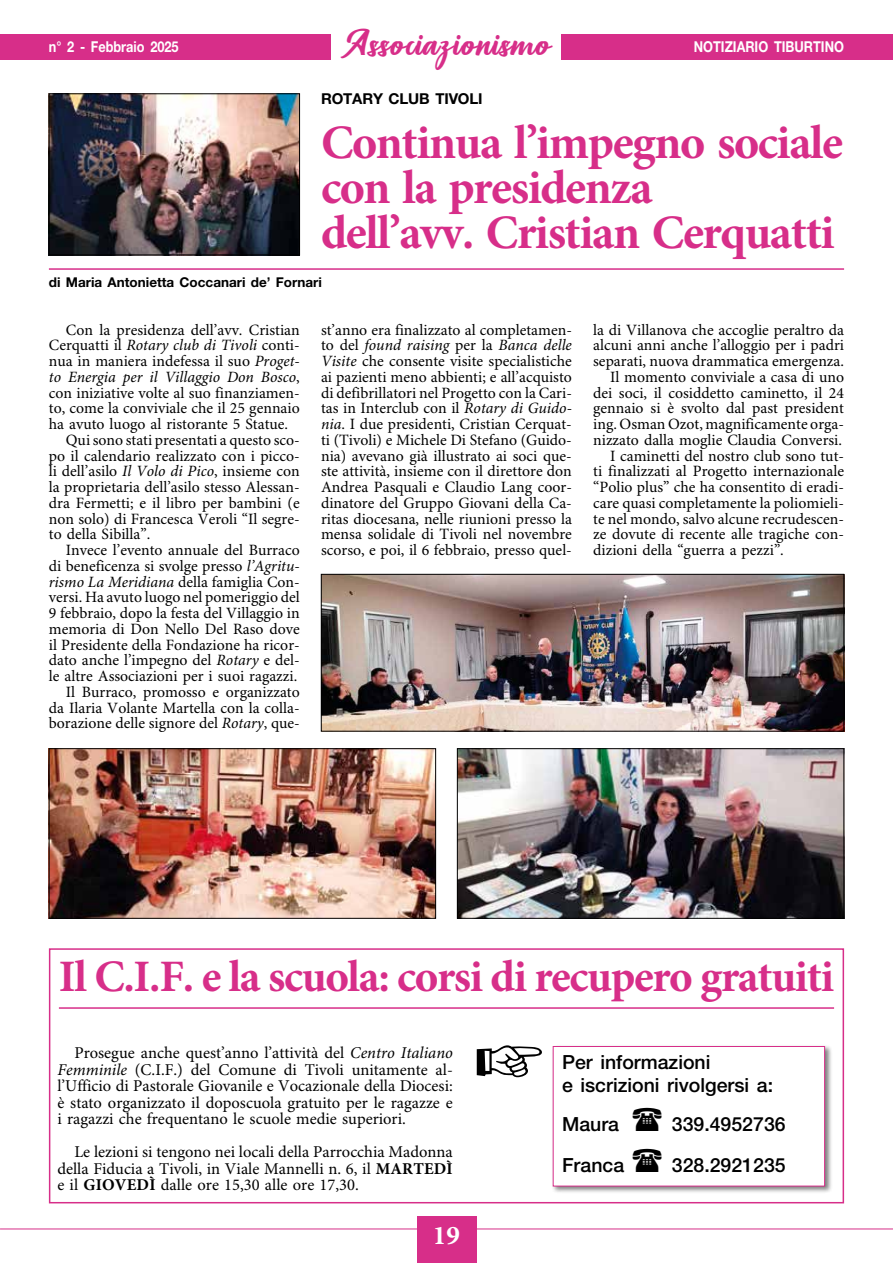
<style>
.page{position:relative;width:893px;height:1263px;background:#fff}
.page>*{position:absolute;margin:0;border:0;box-sizing:border-box;transform-origin:0 0}
.t1{font:700 48px/45px "Minion Pro";letter-spacing:-.03em;color:#d72e89}
.t2{font:700 45px "Minion Pro";letter-spacing:-.03em;color:#d72e89}
.t3{font:36px "Richardine";letter-spacing:.01em;color:#d72e89}
.t4{font:700 27px "Minion Pro";color:#fff}
.t5{font:500 19.5px/22.5px "Helvetica Neue LT Std";color:#000}
.t6{font:16.5px/16.5px "Minion Pro";color:#000;text-align:justify}
.t7{font:15.75px/15.8px "Minion Pro";color:#000;text-align:justify}
.t8{font:italic 15.75px "Minion Pro";color:#000}
.t9{font:700 15px "Helvetica Neue LT Std";color:#fff;scale:.85 1}
.t10{font:700 15px "Helvetica Neue LT Std";letter-spacing:-.01em;color:#000}
.t11{font:700 13.5px "Helvetica Neue LT Std";color:#000}
.s1{font-style:normal}
.s2{font-style:italic}
.s3{font-weight:700}
</style>
<div class="page">
<hr style="left:0;top:1228px;width:893px;height:1px;background:#d72e89">
<div style="left:0;top:34px;width:893px;height:26px;background:#d72e89"></div>
<div style="left:417px;top:1216px;width:59px;height:47px;background:#d72e89"></div>
<div style="left:332px;top:0;width:229px;height:68px;background:#fff"></div>
<hr style="left:49px;top:268px;width:795px;height:2px;background:#d72e89">
<img style="left:51px;top:96px;width:247px;height:157px">
<div style="left:49px;top:94px;width:251px;height:161px;border:1px solid #000"></div>
<img style="left:459px;top:750px;width:383px;height:166px">
<div style="left:457px;top:748px;width:387px;height:170px;border:1px solid #000"></div>
<img style="left:51px;top:750px;width:383px;height:166px">
<div style="left:49px;top:748px;width:387px;height:170px;border:1px solid #000"></div>
<img style="left:323px;top:576px;width:519px;height:153px">
<div style="left:321px;top:574px;width:523px;height:157px;border:1px solid #000"></div>
<hr style="left:59px;top:1007px;width:775px;height:2px;background:#d72e89">
<div style="left:49px;top:948px;width:795px;height:255px;border:2px solid #d72e89"></div>
<div style="left:551px;top:1044px;width:281px;height:150px;background:#000;opacity:.5"></div>
<div style="left:553px;top:1046px;width:272px;height:140px;background:#fff"></div>
<div style="left:553px;top:1046px;width:272px;height:140px;border:1px solid #d72e89"></div>
<h3 class="t3" style="left:341px;top:22px;width:213px">Associazionismo</h3>
<p class="t9" style="left:49px;top:38px;width:154px">n° 2 - Febbraio 2025</p>
<p class="t9" style="left:694px;top:38px;width:178px">NOTIZIARIO TIBURTINO</p>
<p class="t10" style="left:321px;top:90px;width:163px">ROTARY CLUB TIVOLI</p>
<h1 class="t1" style="left:321px;top:122px;width:524px">Continua l’impegno sociale con la presidenza<br>dell’avv. Cristian Cerquatti</h1>
<p class="t11" style="left:49px;top:274px;width:274px">di Maria Antonietta Coccanari de’ Fornari</p>
<p class="t7" style="left:66px;top:322px;width:235px">Con la presidenza dell’avv. Cristian</p>
<p class="t8" style="left:49px;top:336px;width:252px"><span class="s1">Cerquatti il</span> Rotary club di Tivoli <span class="s1">conti-</span></p>
<p class="t7" style="left:49px;top:354px;width:252px">nua in maniera indefessa il suo <span class="s2">Proget-</span></p>
<p class="t8" style="left:49px;top:367px;width:252px">to Energia per il Villaggio Don Bosco<span class="s1">,</span></p>
<p class="t7" style="left:49px;top:385px;width:252px">con iniziative volte al suo finanziamen-</p>
<p class="t7" style="left:49px;top:401px;width:252px">to, come la conviviale che il 25 gennaio</p>
<p class="t7" style="left:49px;top:417px;width:241px">ha avuto luogo al ristorante 5 Statue.</p>
<p class="t7" style="left:66px;top:433px;width:235px">Qui sono stati presentati a questo sco-</p>
<p class="t7" style="left:49px;top:448px;width:252px">po il calendario realizzato con i picco-</p>
<p class="t7" style="left:49px;top:464px;width:252px">li dell’asilo <span class="s2">Il Volo di Pico</span>, insieme con</p>
<p class="t7" style="left:49px;top:480px;width:252px">la proprietaria dell’asilo stesso Alessan-</p>
<p class="t7" style="left:49px;top:496px;width:252px">dra Fermetti; e il libro per bambini (e</p>
<p class="t7" style="left:49px;top:511px;width:252px">non solo) di Francesca Veroli “Il segre-</p>
<p class="t7" style="left:49px;top:527px;width:103px">to della Sibilla”.</p>
<p class="t7" style="left:66px;top:543px;width:235px">Invece l’evento annuale del Burraco</p>
<p class="t7" style="left:49px;top:559px;width:252px">di beneficenza si svolge presso <span class="s2">l’Agritu-</span></p>
<p class="t7" style="left:49px;top:574px;width:252px"><span class="s2">rismo La Meridiana</span> della famiglia Con-</p>
<p class="t7" style="left:49px;top:590px;width:252px">versi. Ha avuto luogo nel pomeriggio del</p>
<p class="t7" style="left:49px;top:606px;width:252px">9 febbraio, dopo la festa del Villaggio in</p>
<p class="t7" style="left:49px;top:622px;width:252px">memoria di Don Nello Del Raso dove</p>
<p class="t7" style="left:49px;top:637px;width:252px">il Presidente della Fondazione ha ricor-</p>
<p class="t7" style="left:49px;top:653px;width:252px">dato anche l’impegno del <span class="s2">Rotary</span> e del-</p>
<p class="t7" style="left:49px;top:669px;width:250px">le altre Associazioni per i suoi ragazzi.</p>
<p class="t7" style="left:66px;top:685px;width:235px">Il Burraco, promosso e organizzato</p>
<p class="t7" style="left:49px;top:700px;width:252px">da Ilaria Volante Martella con la colla-</p>
<p class="t7" style="left:49px;top:716px;width:252px">borazione delle signore del <span class="s2">Rotary</span>, que-</p>
<p class="t7" style="left:321px;top:322px;width:252px">st’anno era finalizzato al completamen&shy;to del <span class="s2">found raising</span> per la <span class="s2">Banca delle Visite</span> che consente visite specialistiche ai pazienti meno abbienti; e all’acquisto di defibrillatori nel Progetto con la Cari&shy;tas in Interclub con il <span class="s2">Rotary di Guido&shy;nia</span>. I due presidenti, Cristian Cerquat&shy;ti (Tivoli) e Michele Di Stefano (Guido&shy;nia) avevano già illustrato ai soci que&shy;ste attività, insieme con il direttore don Andrea Pasquali e Claudio Lang coor&shy;dinatore del Gruppo Giovani della Ca&shy;ritas diocesana, nelle riunioni presso la mensa solidale di Tivoli nel novembre scorso, e poi, il 6 febbraio, presso quel-</p>
<p class="t7" style="left:593px;top:322px;width:252px">la di Villanova che accoglie peraltro da</p>
<p class="t7" style="left:593px;top:338px;width:252px">alcuni anni anche l’alloggio per i padri</p>
<p class="t7" style="left:593px;top:354px;width:252px">separati, nuova drammatica emergenza.</p>
<p class="t7" style="left:610px;top:370px;width:235px">Il momento conviviale a casa di uno</p>
<p class="t7" style="left:593px;top:385px;width:252px">dei soci, il cosiddetto caminetto, il 24</p>
<p class="t7" style="left:593px;top:401px;width:252px">gennaio si è svolto dal past president</p>
<p class="t7" style="left:593px;top:417px;width:252px">ing. Osman Ozot, magnificamente orga-</p>
<p class="t7" style="left:593px;top:433px;width:250px">nizzato dalla moglie Claudia Conversi.</p>
<p class="t7" style="left:610px;top:448px;width:235px">I caminetti del nostro club sono tut-</p>
<p class="t7" style="left:593px;top:464px;width:252px">ti finalizzati al Progetto internazionale</p>
<p class="t7" style="left:593px;top:480px;width:252px">“Polio plus” che ha consentito di eradi-</p>
<p class="t7" style="left:593px;top:496px;width:252px">care quasi completamente la poliomieli-</p>
<p class="t7" style="left:593px;top:511px;width:252px">te nel mondo, salvo alcune recrudescen-</p>
<p class="t7" style="left:593px;top:527px;width:252px">ze dovute di recente alle tragiche con-</p>
<p class="t7" style="left:593px;top:543px;width:192px">dizioni della “guerra a pezzi”.</p>
<h2 class="t2" style="left:59px;top:950px;width:777px">Il C.I.F. e la scuola: corsi di recupero gratuiti</h2>
<p class="t6" style="left:57px;top:1045px;width:397px;text-indent:17px">Prosegue anche quest’anno l’attività del <span class="s2">Centro Italiano Femminile</span> (C.I.F.) del Comune di Tivoli unitamente al&shy;l’Ufficio di Pastorale Giovanile e Vocazionale della Diocesi: è stato organizzato il doposcuola gratuito per le ragazze e i ragazzi che frequentano le scuole medie superiori.</p>
<p class="t6" style="left:57px;top:1144px;width:397px;text-indent:17px">Le lezioni si tengono nei locali della Parrocchia Madonna della Fiducia a Tivoli, in Viale Mannelli n. 6, il <span class="s3">MARTEDÌ </span>e il <span class="s3">GIOVEDÌ</span> dalle ore 15,30 alle ore 17,30.</p>
<h3 class="t4" style="left:433px;top:1219px;width:28px">19</h3>
<p class="t5" style="left:562px;top:1051px;width:213px">Per informazioni<br>e iscrizioni rivolgersi a:</p>
<p class="t5" style="left:562px;top:1113px;width:59px">Maura</p>
<p class="t5" style="left:672px;top:1113px;width:115px">339.4952736</p>
<p class="t5" style="left:562px;top:1153px;width:64px">Franca</p>
<p class="t5" style="left:672px;top:1153px;width:115px">328.2921235</p>
</div>
